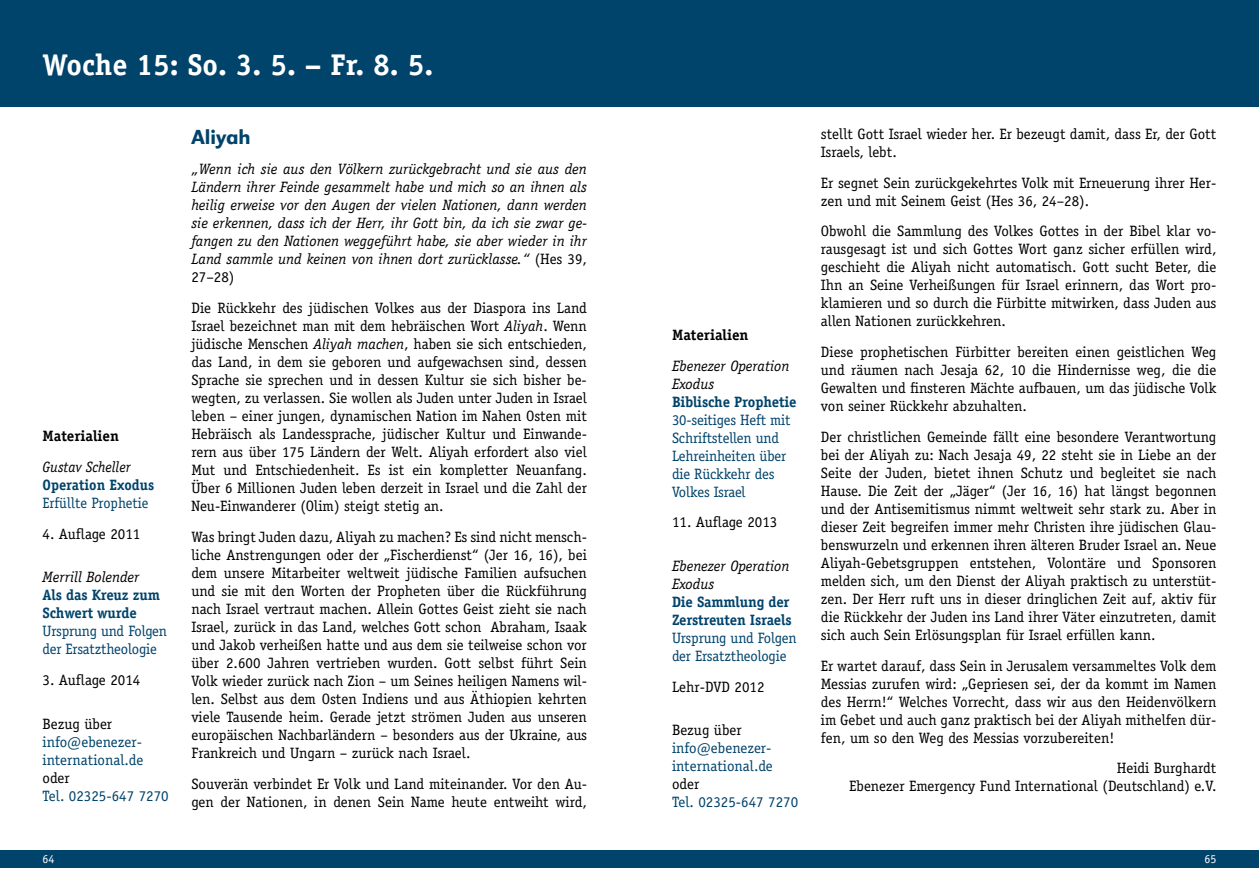
<style>
.page{position:relative;width:1259px;height:893px;background:#fff}
.page>*{position:absolute;margin:0;border:0;box-sizing:border-box;transform-origin:0 0}
.t1{font:700 30px "Officina Serif";color:#fff}
.t2{font:500 21px "URW Grotesk T";color:#00436b}
.t3{font:15px/18px "Officina Serif";color:#000;text-align:justify}
.t4{font:italic 15px/18px "Officina Serif";color:#000}
.t5{font:15px/18px "Officina Serif";letter-spacing:-.01em;color:#00436b}
.t6{font:700 15px/18px "Officina Serif";letter-spacing:-.01em;color:#00436b}
.t7{font:700 15px "Officina Serif";color:#000}
.t8{font:15px "Officina Serif";letter-spacing:-.01em;color:#00436b;scale:.96 1}
.t9{font:700 15px "Officina Serif";letter-spacing:-.01em;color:#00436b;scale:.96 1}
.t10{font:italic 15px "Officina Serif";color:#000;scale:.96 1}
.t11{font:12px "Officina Serif";color:#fff}
.s1{font-style:normal}
.s2{font-style:italic}
</style>
<div class="page">
<div style="left:0;top:0;width:629px;height:106px;background:#00436b"></div>
<div style="left:0;top:850px;width:629px;height:17px;background:#00436b"></div>
<div style="left:629px;top:0;width:630px;height:106px;background:#00436b"></div>
<div style="left:629px;top:850px;width:630px;height:17px;background:#00436b"></div>
<h1 class="t1" style="left:43px;top:46px;width:392px">Woche 15: So. 3. 5. – Fr. 8. 5.</h1>
<p class="t7" style="left:43px;top:427px;width:78px">Materialien</p>
<p class="t10" style="left:43px;top:458px;width:93px">Gustav Scheller</p>
<p class="t9" style="left:43px;top:476px;width:118px">Operation Exodus</p>
<p class="t8" style="left:43px;top:494px;width:112px">Erfüllte Prophetie</p>
<p class="t3" style="left:43px;top:525px;width:99px">4. Auflage 2011</p>
<p class="t4" style="left:43px;top:568px;width:98px">Merrill Bolender</p>
<p class="t6" style="left:43px;top:586px;width:119px">Als das Kreuz zum<br>Schwert wurde</p>
<p class="t5" style="left:43px;top:622px;width:126px">Ursprung und Folgen der Ersatztheologie</p>
<p class="t3" style="left:43px;top:671px;width:99px">3. Auflage 2014</p>
<p class="t3" style="left:43px;top:714px;width:71px">Bezug über</p>
<p class="t5" style="left:43px;top:732px;width:102px">info@ebenezer&shy;international.de</p>
<p class="t3" style="left:43px;top:768px;width:29px">oder</p>
<p class="t5" style="left:43px;top:786px;width:128px">Tel. 02325-647 7270</p>
<h2 class="t2" style="left:191px;top:125px;width:61px">Aliyah</h2>
<p class="t4" style="left:191px;top:160px;width:397px;text-align:justify">„Wenn ich sie aus den Völkern zurückgebracht und sie aus den Ländern ihrer Feinde gesammelt habe und mich so an ihnen als heilig erweise vor den Augen der vielen Nationen, dann werden sie erkennen, dass ich der Herr, ihr Gott bin, da ich sie zwar ge&shy;fangen zu den Nationen weggeführt habe, sie aber wieder in ihr Land sammle und keinen von ihnen dort zurücklasse.“ <span class="s1">(Hes 39, 27–28)</span></p>
<p class="t3" style="left:191px;top:299px;width:397px">Die Rückkehr des jüdischen Volkes aus der Diaspora ins Land Israel bezeichnet man mit dem hebräischen Wort <span class="s2">Aliyah</span>. Wenn jüdische Menschen <span class="s2">Aliyah machen</span>, haben sie sich entschieden, das Land, in dem sie geboren und aufgewachsen sind, dessen Sprache sie sprechen und in dessen Kultur sie sich bisher be&shy;wegten, zu verlassen. Sie wollen als Juden unter Juden in Israel leben – einer jungen, dynamischen Nation im Nahen Osten mit Hebräisch als Landessprache, jüdischer Kultur und Einwande&shy;rern aus über 175 Ländern der Welt. Aliyah erfordert also viel Mut und Entschiedenheit. Es ist ein kompletter Neuanfang.<br>Über 6 Millionen Juden leben derzeit in Israel und die Zahl der Neu-Einwanderer (Olim) steigt stetig an.</p>
<p class="t3" style="left:191px;top:528px;width:397px">Was bringt Juden dazu, Aliyah zu machen? Es sind nicht mensch&shy;liche Anstrengungen oder der „Fischerdienst“ (Jer 16, 16), bei dem unsere Mitarbeiter weltweit jüdische Familien aufsuchen und sie mit den Worten der Propheten über die Rückführung nach Israel vertraut machen. Allein Gottes Geist zieht sie nach Israel, zurück in das Land, welches Gott schon Abraham, Isaak und Jakob verheißen hatte und aus dem sie teilweise schon vor über 2.600 Jahren vertrieben wurden. Gott selbst führt Sein Volk wieder zurück nach Zion – um Seines heiligen Namens wil&shy;len. Selbst aus dem Osten Indiens und aus Äthiopien kehrten viele Tausende heim. Gerade jetzt strömen Juden aus unseren europäischen Nachbarländern – besonders aus der Ukraine, aus Frankreich und Ungarn – zurück nach Israel.</p>
<p class="t3" style="left:191px;top:775px;width:397px">Souverän verbindet Er Volk und Land miteinander. Vor den Au&shy;gen der Nationen, in denen Sein Name heute entweiht wird,</p>
<p class="t7" style="left:672px;top:325px;width:78px">Materialien</p>
<p class="t4" style="left:672px;top:357px;width:119px">Ebenezer Operation<br>Exodus</p>
<p class="t6" style="left:672px;top:392px;width:126px">Biblische Prophetie</p>
<p class="t5" style="left:672px;top:411px;width:120px">30-seitiges Heft mit<br>Schriftstellen und<br>Lehreinheiten über die Rückkehr des<br>Volkes Israel</p>
<p class="t3" style="left:672px;top:513px;width:107px">11. Auflage 2013</p>
<p class="t4" style="left:672px;top:557px;width:119px">Ebenezer Operation<br>Exodus</p>
<p class="t6" style="left:672px;top:593px;width:121px">Die Sammlung der<br>Zerstreuten Israels</p>
<p class="t5" style="left:672px;top:629px;width:126px">Ursprung und Folgen der Ersatztheologie</p>
<p class="t3" style="left:672px;top:678px;width:94px">Lehr-DVD 2012</p>
<p class="t3" style="left:672px;top:721px;width:71px">Bezug über</p>
<p class="t5" style="left:672px;top:739px;width:102px">info@ebenezer&shy;international.de</p>
<p class="t3" style="left:672px;top:775px;width:29px">oder</p>
<p class="t5" style="left:672px;top:793px;width:128px">Tel. 02325-647 7270</p>
<p class="t3" style="left:821px;top:125px;width:397px">stellt Gott Israel wieder her. Er bezeugt damit, dass Er, der Gott<br>Israels, lebt.</p>
<p class="t3" style="left:821px;top:174px;width:397px">Er segnet Sein zurückgekehrtes Volk mit Erneuerung ihrer Her&shy;zen und mit Seinem Geist (Hes 36, 24–28).</p>
<p class="t3" style="left:821px;top:222px;width:397px">Obwohl die Sammlung des Volkes Gottes in der Bibel klar vo&shy;rausgesagt ist und sich Gottes Wort ganz sicher erfüllen wird, geschieht die Aliyah nicht automatisch. Gott sucht Beter, die Ihn an Seine Verheißungen für Israel erinnern, das Wort pro&shy;klamieren und so durch die Fürbitte mitwirken, dass Juden aus allen Nationen zurückkehren.</p>
<p class="t3" style="left:821px;top:343px;width:397px">Diese prophetischen Fürbitter bereiten einen geistlichen Weg und räumen nach Jesaja 62, 10 die Hindernisse weg, die die Gewalten und finsteren Mächte aufbauen, um das jüdische Volk von seiner Rückkehr abzuhalten.</p>
<p class="t3" style="left:821px;top:428px;width:397px">Der christlichen Gemeinde fällt eine besondere Verantwortung bei der Aliyah zu: Nach Jesaja 49, 22 steht sie in Liebe an der Seite der Juden, bietet ihnen Schutz und begleitet sie nach Hause. Die Zeit der „Jäger“ (Jer 16, 16) hat längst begonnen und der Antisemitismus nimmt weltweit sehr stark zu. Aber in dieser Zeit begreifen immer mehr Christen ihre jüdischen Glau&shy;benswurzeln und erkennen ihren älteren Bruder Israel an. Neue Aliyah-Gebetsgruppen entstehen, Volontäre und Sponsoren melden sich, um den Dienst der Aliyah praktisch zu unterstüt&shy;zen. Der Herr ruft uns in dieser dringlichen Zeit auf, aktiv für die Rückkehr der Juden ins Land ihrer Väter einzutreten, damit sich auch Sein Erlösungsplan für Israel erfüllen kann.</p>
<p class="t3" style="left:821px;top:657px;width:397px">Er wartet darauf, dass Sein in Jerusalem versammeltes Volk dem Messias zurufen wird: „Gepriesen sei, der da kommt im Namen des Herrn!“ Welches Vorrecht, dass wir aus den Heidenvölkern im Gebet und auch ganz praktisch bei der Aliyah mithelfen dür&shy;fen, um so den Weg des Messias vorzubereiten!</p>
<p class="t3" style="left:849px;top:759px;width:369px;text-align:right">Heidi Burghardt<br>Ebenezer Emergency Fund International (Deutschland) e.V.</p>
<p class="t11" style="left:43px;top:852px;width:13px">64</p>
<p class="t11" style="left:1204px;top:852px;width:13px">65</p>
</div>
